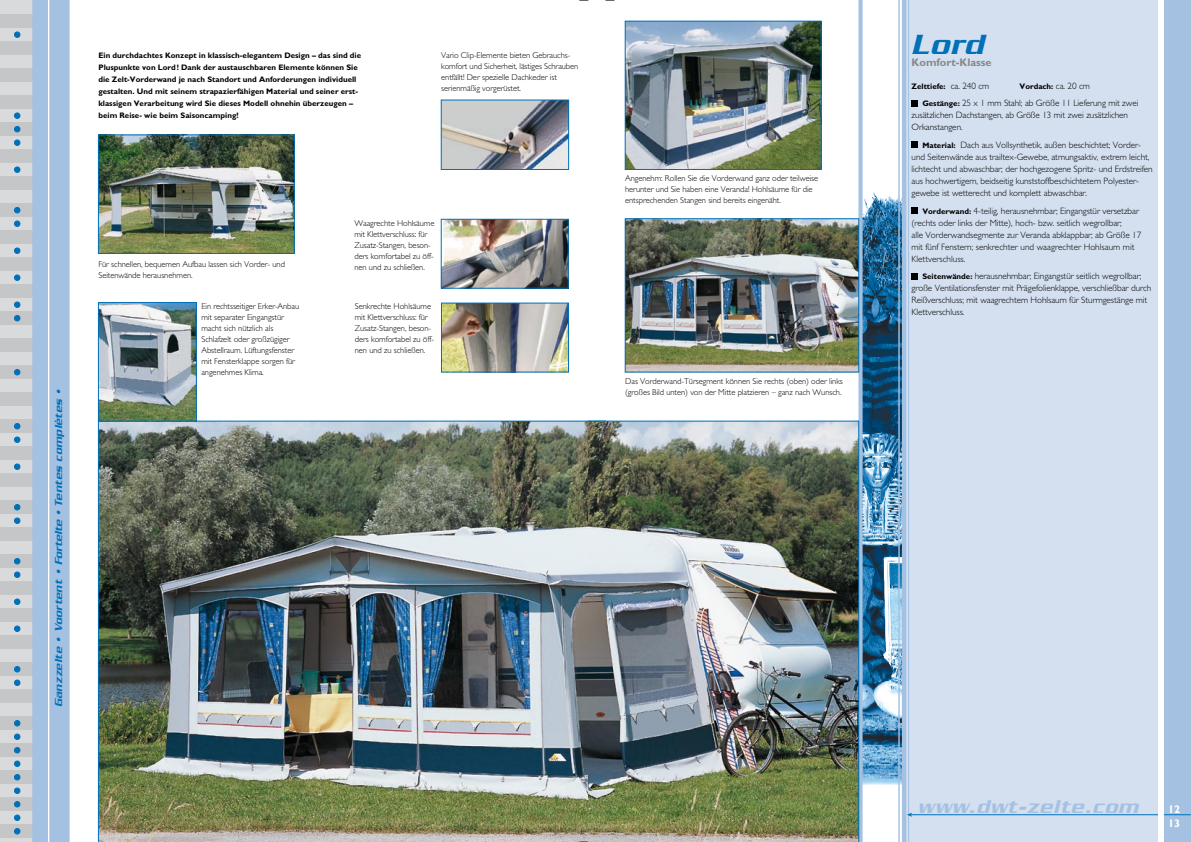
<style>
.page{position:relative;width:1191px;height:842px;background:#fff}
.page>*{position:absolute;margin:0;border:0;box-sizing:border-box;transform-origin:0 0}
.t1{font:italic 500 30px "Serpentine";color:#0070b8}
.t2{font:italic 500 20px "Serpentine";color:#a4c1e2}
.t3{font:italic 500 11px "Serpentine";color:#0070b8}
.t4{font:700 11px "M Gill Sans";color:#878889}
.t5{font:700 11px "M Gill Sans";color:#fff}
.t6{font:300 9.2px/12px "M Gill Sans";letter-spacing:-.005em;color:#000}
.t7{font:300 8.5px/11px "M Gill Sans";letter-spacing:-.005em;color:#000}
.t8{font:700 8px/12px "M Gill Sans";color:#000}
.s1{font-weight:300;font-size:9.2px}
.s2{font-weight:700;font-size:8px}
.s3{font-family:"M Gill Sans";font-weight:700;font-style:normal;font-size:11px;color:#fff}
</style>
<div class="page">
<div style="left:0;top:0;width:33px;height:842px;background:#d9dadb"></div>
<div style="left:0;top:14px;width:33px;height:14px;background:#c5c6c8"></div>
<div style="left:0;top:41px;width:33px;height:14px;background:#c5c6c8"></div>
<div style="left:0;top:68px;width:33px;height:14px;background:#c5c6c8"></div>
<div style="left:0;top:95px;width:33px;height:14px;background:#c5c6c8"></div>
<div style="left:0;top:122px;width:33px;height:14px;background:#c5c6c8"></div>
<div style="left:0;top:149px;width:33px;height:14px;background:#c5c6c8"></div>
<div style="left:0;top:176px;width:33px;height:14px;background:#c5c6c8"></div>
<div style="left:0;top:203px;width:33px;height:14px;background:#c5c6c8"></div>
<div style="left:0;top:230px;width:33px;height:14px;background:#c5c6c8"></div>
<div style="left:0;top:257px;width:33px;height:14px;background:#c5c6c8"></div>
<div style="left:0;top:284px;width:33px;height:14px;background:#c5c6c8"></div>
<div style="left:0;top:311px;width:33px;height:14px;background:#c5c6c8"></div>
<div style="left:0;top:338px;width:33px;height:14px;background:#c5c6c8"></div>
<div style="left:0;top:365px;width:33px;height:14px;background:#c5c6c8"></div>
<div style="left:0;top:392px;width:33px;height:14px;background:#c5c6c8"></div>
<div style="left:0;top:419px;width:33px;height:14px;background:#c5c6c8"></div>
<div style="left:0;top:446px;width:33px;height:14px;background:#c5c6c8"></div>
<div style="left:0;top:473px;width:33px;height:14px;background:#c5c6c8"></div>
<div style="left:0;top:500px;width:33px;height:14px;background:#c5c6c8"></div>
<div style="left:0;top:527px;width:33px;height:14px;background:#c5c6c8"></div>
<div style="left:0;top:554px;width:33px;height:14px;background:#c5c6c8"></div>
<div style="left:0;top:581px;width:33px;height:14px;background:#c5c6c8"></div>
<div style="left:0;top:608px;width:33px;height:14px;background:#c5c6c8"></div>
<div style="left:0;top:635px;width:33px;height:14px;background:#c5c6c8"></div>
<div style="left:0;top:662px;width:33px;height:14px;background:#c5c6c8"></div>
<div style="left:0;top:689px;width:33px;height:14px;background:#c5c6c8"></div>
<div style="left:0;top:716px;width:33px;height:14px;background:#c5c6c8"></div>
<div style="left:0;top:743px;width:33px;height:14px;background:#c5c6c8"></div>
<div style="left:0;top:770px;width:33px;height:14px;background:#c5c6c8"></div>
<div style="left:0;top:797px;width:33px;height:14px;background:#c5c6c8"></div>
<div style="left:0;top:824px;width:33px;height:14px;background:#c5c6c8"></div>
<svg style="left:32px;top:0;width:38px;height:842px"></svg>
<img style="left:98px;top:421px;width:490px;height:421px">
<img style="left:100px;top:137px;width:193px;height:115px">
<div style="left:98px;top:135px;width:197px;height:119px;border:1px solid #0070b8"></div>
<img style="left:443px;top:102px;width:124px;height:66px">
<div style="left:441px;top:100px;width:128px;height:70px;border:1px solid #0070b8"></div>
<img style="left:100px;top:304px;width:95px;height:115px">
<div style="left:98px;top:302px;width:99px;height:119px;border:1px solid #0070b8"></div>
<img style="left:443px;top:221px;width:123px;height:66px">
<div style="left:441px;top:219px;width:127px;height:70px;border:1px solid #0070b8"></div>
<img style="left:443px;top:305px;width:124px;height:65px">
<div style="left:441px;top:303px;width:128px;height:69px;border:1px solid #0070b8"></div>
<svg style="left:14px;top:32px;width:6px;height:6px"></svg>
<svg style="left:14px;top:113px;width:6px;height:6px"></svg>
<svg style="left:14px;top:126px;width:6px;height:6px"></svg>
<svg style="left:14px;top:140px;width:6px;height:6px"></svg>
<svg style="left:14px;top:167px;width:6px;height:6px"></svg>
<svg style="left:14px;top:207px;width:6px;height:6px"></svg>
<svg style="left:14px;top:221px;width:6px;height:6px"></svg>
<svg style="left:14px;top:248px;width:6px;height:6px"></svg>
<svg style="left:14px;top:275px;width:6px;height:6px"></svg>
<svg style="left:14px;top:302px;width:6px;height:6px"></svg>
<svg style="left:14px;top:315px;width:6px;height:6px"></svg>
<svg style="left:14px;top:369px;width:6px;height:6px"></svg>
<svg style="left:14px;top:423px;width:6px;height:6px"></svg>
<svg style="left:14px;top:437px;width:6px;height:6px"></svg>
<svg style="left:14px;top:464px;width:6px;height:6px"></svg>
<svg style="left:14px;top:504px;width:6px;height:6px"></svg>
<svg style="left:14px;top:518px;width:6px;height:6px"></svg>
<svg style="left:14px;top:558px;width:6px;height:6px"></svg>
<svg style="left:14px;top:572px;width:6px;height:6px"></svg>
<svg style="left:14px;top:599px;width:6px;height:6px"></svg>
<svg style="left:14px;top:626px;width:6px;height:6px"></svg>
<svg style="left:14px;top:666px;width:6px;height:6px"></svg>
<svg style="left:14px;top:680px;width:6px;height:6px"></svg>
<svg style="left:14px;top:720px;width:6px;height:6px"></svg>
<svg style="left:14px;top:734px;width:6px;height:6px"></svg>
<svg style="left:14px;top:747px;width:6px;height:6px"></svg>
<svg style="left:14px;top:761px;width:6px;height:6px"></svg>
<svg style="left:14px;top:774px;width:6px;height:6px"></svg>
<svg style="left:14px;top:788px;width:6px;height:6px"></svg>
<svg style="left:14px;top:801px;width:6px;height:6px"></svg>
<svg style="left:14px;top:828px;width:6px;height:6px"></svg>
<svg style="left:14px;top:815px;width:6px;height:6px"></svg>
<div style="left:917px;top:0;width:241px;height:842px;background:#d4dff0"></div>
<div style="left:1164px;top:0;width:27px;height:842px;background:#a4c1e2"></div>
<hr style="left:910px;top:814px;width:281px;height:1px;background:#0070b8">
<div style="left:1158px;top:0;width:6px;height:842px;background:#fff"></div>
<img style="left:588px;top:421px;width:270px;height:421px">
<img style="left:627px;top:23px;width:192px;height:145px">
<div style="left:625px;top:21px;width:196px;height:149px;border:1px solid #0070b8"></div>
<img style="left:627px;top:220px;width:230px;height:150px">
<div style="left:625px;top:218px;width:234px;height:154px;border:1px solid #0070b8"></div>
<svg style="left:858px;top:0;width:59px;height:842px"></svg>
<p class="t8" style="left:98px;top:49px;width:264px">Ein durchdachtes Konzept in klassisch-elegantem Design – das sind die Pluspunkte von Lord! Dank der austauschbaren Elemente können Sie die Zelt-Vorderwand je nach Standort und Anforderungen individuell gestalten. Und mit seinem strapazierfähigen Material und seiner erst&shy;klassigen Verarbeitung wird Sie dieses Modell ohnehin überzeugen – beim Reise- wie beim Saisoncamping!</p>
<p class="t7" style="left:441px;top:50px;width:139px">Vario Clip-Elemente bieten Gebrauchs&shy;komfort und Sicherheit, lästiges Schrauben entfällt! Der spezielle Dachkeder ist serienmäßig vorgerüstet.</p>
<p class="t3" style="left:52px;top:707px;width:322px;rotate:-90deg">Ganzzelte • Voortent • Fortelte • Tentes complètes •</p>
<p class="t7" style="left:98px;top:258px;width:188px">Für schnellen, bequemen Aufbau lassen sich Vorder- und<br>Seitenwände herausnehmen.</p>
<p class="t7" style="left:201px;top:301px;width:99px">Ein rechtsseitiger Erker-Anbau mit separater Eingangstür macht sich nützlich als<br>Schlafzelt oder großzügiger<br>Abstellraum. Lüftungsfenster mit Fensterklappe sorgen für angenehmes Klima.</p>
<p class="t7" style="left:354px;top:217px;width:82px">Waagrechte Hohlsäume mit Klettverschluss: für<br>Zusatz-Stangen, beson&shy;ders komfortabel zu öff&shy;nen und zu schließen.</p>
<p class="t7" style="left:355px;top:301px;width:81px">Senkrechte Hohlsäume mit Klettverschluss: für<br>Zusatz-Stangen, beson&shy;ders komfortabel zu öff&shy;nen und zu schließen.</p>
<p class="t7" style="left:625px;top:173px;width:195px">Angenehm: Rollen Sie die Vorderwand ganz oder teilweise herunter und Sie haben eine Veranda! Hohlsäume für die entsprechenden Stangen sind bereits eingenäht.</p>
<p class="t7" style="left:625px;top:376px;width:219px">Das Vorderwand-Türsegment können Sie rechts (oben) oder links (großes Bild unten) von der Mitte platzieren – ganz nach Wunsch.</p>
<h1 class="t1" style="left:911px;top:28px;width:81px">Lord</h1>
<p class="t4" style="left:911px;top:56px;width:82px">Komfort-Klasse</p>
<p class="t8" style="left:911px;top:80px;width:79px">Zelttiefe: <span class="s1">ca. 240 cm</span></p>
<p class="t8" style="left:1019px;top:80px;width:72px">Vordach: <span class="s1">ca. 20 cm</span></p>
<p class="t6" style="left:911px;top:97px;width:228px;text-indent:11px"><span class="s2">Gestänge:</span> 25 x 1 mm Stahl; ab Größe 11 Lieferung mit zwei zusätzlichen Dachstangen, ab Größe 13 mit zwei zusätzlichen<br>Orkanstangen.</p>
<p class="t6" style="left:911px;top:139px;width:243px;text-indent:11px"><span class="s2">Material:</span> Dach aus Vollsynthetik, außen beschichtet; Vorder&shy;und Seitenwände aus trailtex-Gewebe, atmungsaktiv, extrem leicht, lichtecht und abwaschbar; der hochgezogene Spritz- und Erdstreifen aus hochwertigem, beidseitig kunststoffbeschichtetem Polyester&shy;gewebe ist wetterecht und komplett abwaschbar.</p>
<p class="t6" style="left:911px;top:205px;width:231px;text-indent:11px"><span class="s2">Vorderwand:</span> 4-teilig, herausnehmbar; Eingangstür versetzbar (rechts oder links der Mitte), hoch- bzw. seitlich wegrollbar;<br>alle Vorderwandsegmente zur Veranda abklappbar; ab Größe 17 mit fünf Fenstern; senkrechter und waagrechter Hohlsaum mit Klettverschluss.</p>
<p class="t6" style="left:911px;top:270px;width:241px;text-indent:11px"><span class="s2">Seitenwände:</span> herausnehmbar; Eingangstür seitlich wegrollbar; große Ventilationsfenster mit Prägefolienklappe, verschließbar durch Reißverschluss; mit waagrechtem Hohlsaum für Sturmgestänge mit Klettverschluss.</p>
<h2 class="t2" style="left:917px;top:795px;width:264px">www.dwt-zelte.com <span class="s3">1 2</span></h2>
<p class="t5" style="left:1168px;top:817px;width:14px">13</p>
</div>
